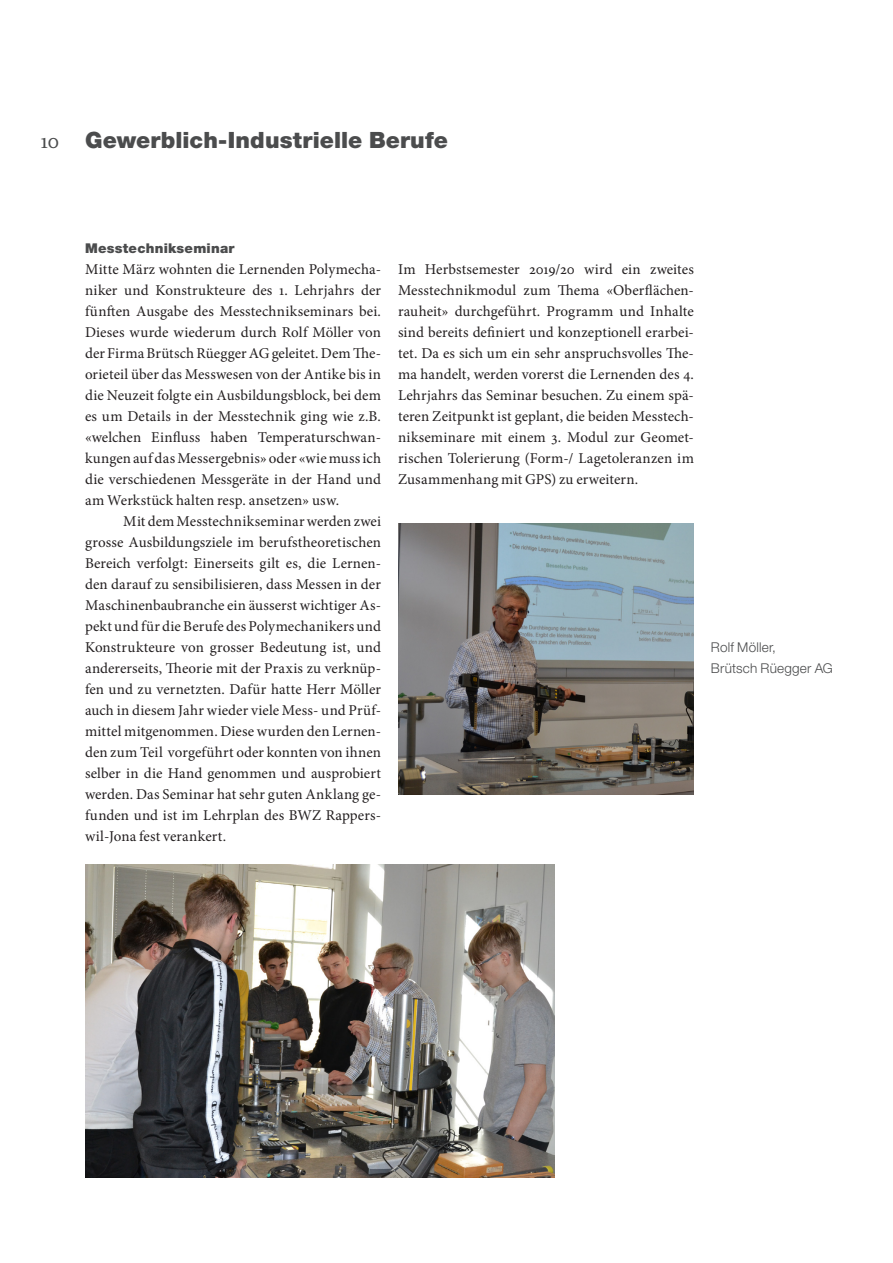
<style>
.page{position:relative;width:893px;height:1263px;background:#fff}
.page>*{position:absolute;margin:0;border:0;box-sizing:border-box;transform-origin:0 0}
.Titel_1{font:900 22.5px "Helvetica Neue LT Std";letter-spacing:.005em;color:#4b4c4d}
.t1{font:22.5px "Minion Pro";color:#4b4c4d}
.Lauftext{font:15px/21px "Minion Pro";letter-spacing:.005em;color:#231f20;text-align:justify}
.Lauftext2{font:15px/21px "Minion Pro";letter-spacing:.01em;color:#231f20;text-align:justify}
.Legende{font:300 13.5px/21px "Helvetica Neue LT Std";letter-spacing:.015em;color:#4b4c4d}
.Titel_2{font:900 13.5px "Helvetica Neue LT Std";letter-spacing:.02em;color:#4b4c4d}
</style>
<div class="page">
<img style="left:398px;top:524px;width:296px;height:270px">
<img style="left:85px;top:864px;width:469px;height:313px">
<h1 class="t1" style="left:41px;top:125px;width:20px">10</h1>
<p class="Titel_1" style="left:85px;top:126px;width:365px">Gewerblich-Industrielle Berufe</p>
<p class="Titel_2" style="left:85px;top:240px;width:151px">Messtechnikseminar</p>
<p class="Lauftext" style="left:85px;top:258px;width:297px">Mitte März wohnten die Lernenden Polymecha&shy;niker und Konstrukteure des 1. Lehrjahrs der fünften Ausgabe des Messtechnikseminars bei.<br>Dieses wurde wiederum durch Rolf Möller von der Firma Brütsch Rüegger AG geleitet. Dem The&shy;orieteil über das Messwesen von der Antike bis in die Neuzeit folgte ein Ausbildungsblock, bei dem es um Details in der Messtechnik ging wie z.B. «welchen Einfluss haben Temperaturschwan&shy;kungen auf das Messergebnis» oder «wie muss ich die verschiedenen Messgeräte in der Hand und am Werkstück halten resp. ansetzen» usw.</p>
<p class="Lauftext2" style="left:85px;top:510px;width:297px;text-indent:38px">Mit dem Messtechnikseminar werden zwei grosse Ausbildungsziele im berufstheoretischen Bereich verfolgt: Einerseits gilt es, die Lernen&shy;den darauf zu sensibilisieren, dass Messen in der Maschinenbaubranche ein äusserst wichtiger As&shy;pekt und für die Berufe des Polymechanikers und Konstrukteure von grosser Bedeutung ist, und andererseits, Theorie mit der Praxis zu verknüp&shy;fen und zu vernetzten. Dafür hatte Herr Möller auch in diesem Jahr wieder viele Mess- und Prüf&shy;mittel mitgenommen. Diese wurden den Lernen&shy;den zum Teil vorgeführt oder konnten von ihnen selber in die Hand genommen und ausprobiert werden. Das Seminar hat sehr guten Anklang ge&shy;funden und ist im Lehrplan des BWZ Rappers&shy;wil-Jona fest verankert.</p>
<p class="Lauftext" style="left:398px;top:258px;width:297px">Im Herbstsemester 2019/20 wird ein zweites Messtechnikmodul zum Thema «Oberflächen&shy;rauheit» durchgeführt. Programm und Inhalte sind bereits definiert und konzeptionell erarbei&shy;tet. Da es sich um ein sehr anspruchsvolles The&shy;ma handelt, werden vorerst die Lernenden des 4.<br>Lehrjahrs das Seminar besuchen. Zu einem spä&shy;teren Zeitpunkt ist geplant, die beiden Messtech&shy;nikseminare mit einem 3. Modul zur Geomet&shy;rischen Tolerierung (Form-/ Lagetoleranzen im Zusammenhang mit GPS) zu erweitern.</p>
<p class="Legende" style="left:711px;top:636px;width:123px">Rolf Möller,<br>Brütsch Rüegger AG</p>
</div>
